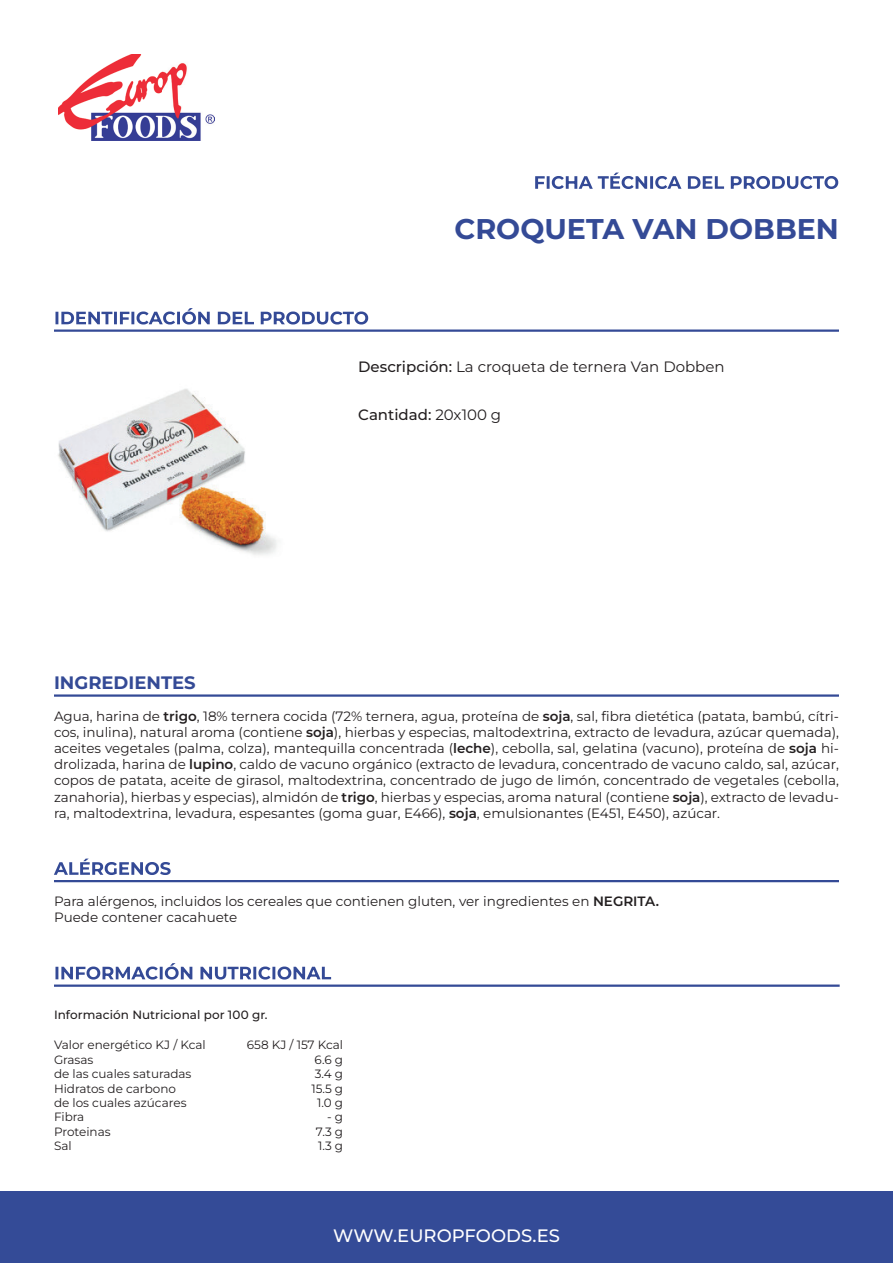
<style>
.page{position:relative;width:893px;height:1263px;background:#fff}
.page>*{position:absolute;margin:0;border:0;box-sizing:border-box;transform-origin:0 0}
.t1{font:700 28.5px "Montserrat";color:#344a96}
.t2{font:500 18px "Montserrat";color:#fff}
.t3{font:700 18px "Montserrat";color:#344a96}
.t4{font:15px "Montserrat";color:#231f20}
.t5{font:500 15px "Montserrat";color:#231f20}
.t6{font:13.5px/16.2px "Montserrat";color:#231f20}
.t7{font:12px "Montserrat";color:#231f20}
.t8{font:500 12px "Montserrat";letter-spacing:.005em;color:#231f20}
.s1{font-weight:500}
.s2{font-weight:400}
.s3{font-weight:600}
</style>
<div class="page">
<svg style="left:54px;top:858px;width:117px;height:17px"></svg>
<img style="left:58px;top:389px;width:219px;height:166px">
<img style="left:58px;top:54px;width:156px;height:87px">
<hr style="left:54px;top:880px;width:785px;height:2px;background:#344a96">
<svg style="left:55px;top:963px;width:276px;height:16px"></svg>
<hr style="left:54px;top:984px;width:786px;height:3px;background:#344a96">
<hr style="left:54px;top:694px;width:785px;height:3px;background:#344a96">
<svg style="left:55px;top:308px;width:313px;height:16px"></svg>
<hr style="left:54px;top:329px;width:785px;height:3px;background:#344a96">
<svg style="left:535px;top:173px;width:303px;height:16px"></svg>
<div style="left:0;top:1191px;width:893px;height:72px;background:#344b97"></div>
<h1 class="t1" style="left:454px;top:209px;width:386px">CROQUETA VAN DOBBEN</h1>
<p class="t4" style="left:358px;top:357px;width:368px"><span class="s1">Descripción:</span> La croqueta de ternera Van Dobben</p>
<p class="t5" style="left:358px;top:405px;width:144px">Cantidad: <span class="s2">20x100 g</span></p>
<h2 class="t3" style="left:54px;top:671px;width:143px">INGREDIENTES</h2>
<p class="t6" style="left:54px;top:707px;width:786px;text-align:justify">Agua, harina de <span class="s3">trigo</span>, 18% ternera cocida (72% ternera, agua, proteína de <span class="s3">soja</span>, sal, fibra dietética (patata, bambú, cítri&shy;cos, inulina), natural aroma (contiene <span class="s3">soja</span>), hierbas y especias, maltodextrina, extracto de levadura, azúcar quemada), aceites vegetales (palma, colza), mantequilla concentrada (<span class="s3">leche</span>), cebolla, sal, gelatina (vacuno), proteína de <span class="s3">soja</span> hi&shy;drolizada, harina de <span class="s3">lupino</span>, caldo de vacuno orgánico (extracto de levadura, concentrado de vacuno caldo, sal, azúcar, copos de patata, aceite de girasol, maltodextrina, concentrado de jugo de limón, concentrado de vegetales (cebolla, zanahoria), hierbas y especias), almidón de <span class="s3">trigo</span>, hierbas y especias, aroma natural (contiene <span class="s3">soja</span>), extracto de levadu&shy;ra, maltodextrina, levadura, espesantes (goma guar, E466), <span class="s3">soja</span>, emulsionantes (E451, E450), azúcar.</p>
<p class="t6" style="left:54px;top:893px;width:607px">Para alérgenos, incluidos los cereales que contienen gluten, ver ingredientes en <span class="s3">NEGRITA.<br></span>Puede contener cacahuete</p>
<p class="t8" style="left:54px;top:1006px;width:215px">Información Nutricional por 100 gr.</p>
<p class="t7" style="left:54px;top:1037px;width:153px">Valor energético KJ / Kcal</p>
<p class="t7" style="left:247px;top:1037px;width:98px">658 KJ / 157 Kcal</p>
<p class="t7" style="left:54px;top:1051px;width:41px">Grasas</p>
<p class="t7" style="left:315px;top:1051px;width:30px">6.6 g</p>
<p class="t7" style="left:54px;top:1066px;width:139px">de las cuales saturadas</p>
<p class="t7" style="left:315px;top:1066px;width:30px">3.4 g</p>
<p class="t7" style="left:54px;top:1080px;width:123px">Hidratos de carbono</p>
<p class="t7" style="left:311px;top:1080px;width:33px">15.5 g</p>
<p class="t7" style="left:54px;top:1095px;width:134px">de los cuales azúcares</p>
<p class="t7" style="left:317px;top:1095px;width:28px">1.0 g</p>
<p class="t7" style="left:54px;top:1109px;width:32px">Fibra</p>
<p class="t7" style="left:327px;top:1109px;width:17px">- g</p>
<p class="t7" style="left:54px;top:1123px;width:58px">Proteinas</p>
<p class="t7" style="left:316px;top:1123px;width:29px">7.3 g</p>
<p class="t7" style="left:54px;top:1138px;width:19px">Sal</p>
<p class="t7" style="left:318px;top:1138px;width:27px">1.3 g</p>
<h2 class="t2" style="left:333px;top:1224px;width:228px">WWW.EUROPFOODS.ES</h2>
</div>
